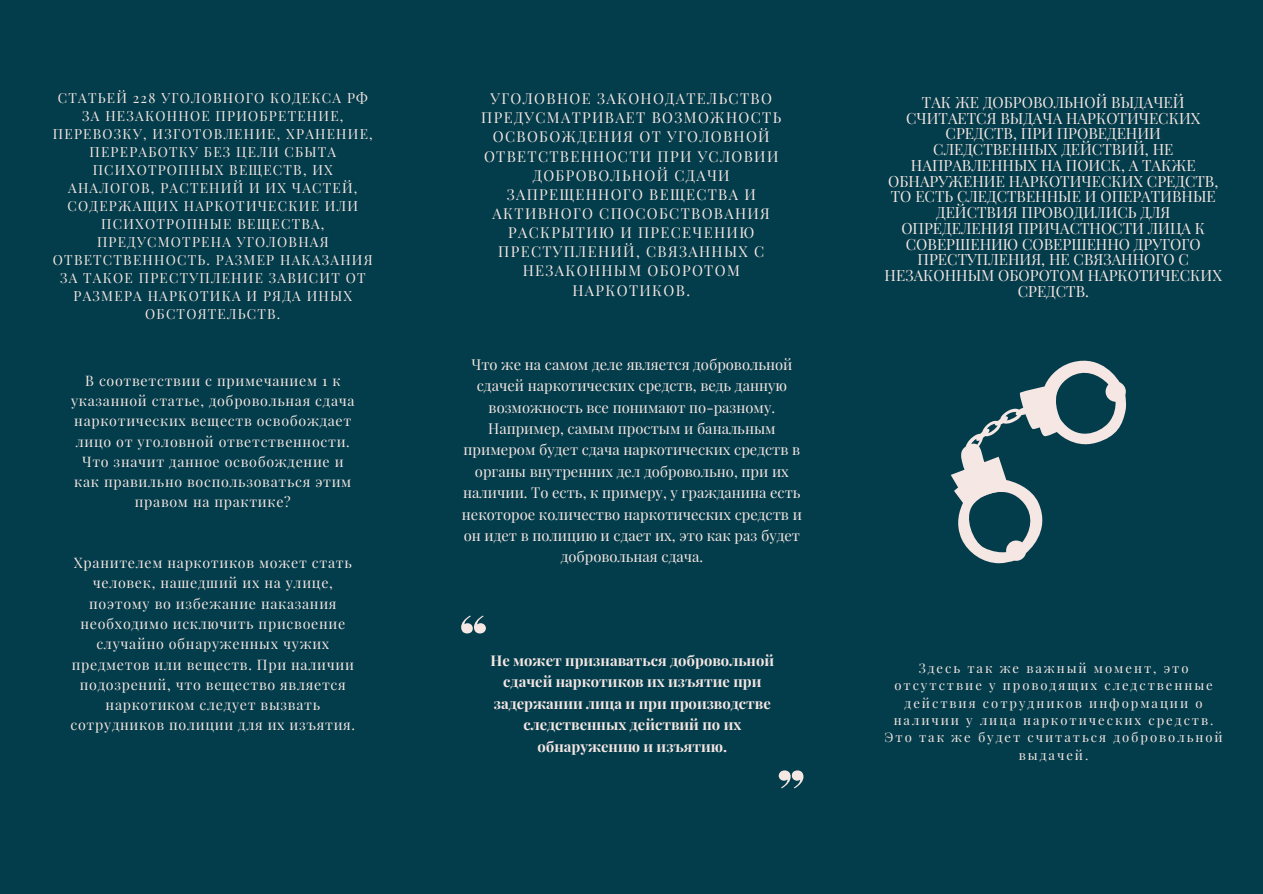
<style>
.page{position:relative;width:1263px;height:894px;background:#fff}
.page>*{position:absolute;margin:0;border:0;box-sizing:border-box;transform-origin:0 0}
.t1{font:15.15px/15.8px "Playfair Display";color:#f5e7e4;text-align:center}
.t2{font:700 14.85px/21.3px "Playfair Display";color:#f5e7e4;text-align:center}
.t3{font:14.7px/21.3px "Playfair Display";color:#f5e7e4;text-align:center}
.t4{font:14.7px/19px "Playfair Display";letter-spacing:.09em;color:#f5e7e4;text-align:center}
.t5{font:14.25px/20.2px "Playfair Display";letter-spacing:.05em;color:#f5e7e4;text-align:center}
.t6{font:13.65px/18px "Playfair Display";letter-spacing:.09em;color:#f5e7e4;text-align:center}
.t7{font:13.05px/17.4px "Playfair Display";letter-spacing:.15em;color:#f5e7e4;text-align:center}
</style>
<div class="page">
<div style="left:0;top:0;width:1263px;height:893px;background:#033c4a"></div>
<svg style="left:461px;top:615px;width:25px;height:18px"></svg>
<svg style="left:779px;top:770px;width:24px;height:18px"></svg>
<svg style="left:951px;top:360px;width:175px;height:203px"></svg>
<p class="t6" style="left:53px;top:88px;width:321px">СТАТЬЕЙ 228 УГОЛОВНОГО КОДЕКСА РФ<br>ЗА НЕЗАКОННОЕ ПРИОБРЕТЕНИЕ,<br>ПЕРЕВОЗКУ, ИЗГОТОВЛЕНИЕ, ХРАНЕНИЕ,<br>ПЕРЕРАБОТКУ БЕЗ ЦЕЛИ СБЫТА<br>ПСИХОТРОПНЫХ ВЕЩЕСТВ, ИХ<br>АНАЛОГОВ, РАСТЕНИЙ И ИХ ЧАСТЕЙ,<br>СОДЕРЖАЩИХ НАРКОТИЧЕСКИЕ ИЛИ<br>ПСИХОТРОПНЫЕ ВЕЩЕСТВА,<br>ПРЕДУСМОТРЕНА УГОЛОВНАЯ<br>ОТВЕТСТВЕННОСТЬ. РАЗМЕР НАКАЗАНИЯ<br>ЗА ТАКОЕ ПРЕСТУПЛЕНИЕ ЗАВИСИТ ОТ<br>РАЗМЕРА НАРКОТИКА И РЯДА ИНЫХ<br>ОБСТОЯТЕЛЬСТВ.</p>
<p class="t5" style="left:71px;top:369px;width:285px">В соответствии с примечанием 1 к указанной статье, добровольная сдача наркотических веществ освобождает лицо от уголовной ответственности.<br>Что значит данное освобождение и как правильно воспользоваться этим правом на практике?</p>
<p class="t5" style="left:71px;top:552px;width:286px">Хранителем наркотиков может стать человек, нашедший их на улице, поэтому во избежание наказания необходимо исключить присвоение случайно обнаруженных чужих предметов или веществ. При наличии подозрений, что вещество является наркотиком следует вызвать сотрудников полиции для их изъятия.</p>
<p class="t4" style="left:481px;top:88px;width:301px">УГОЛОВНОЕ ЗАКОНОДАТЕЛЬСТВО<br>ПРЕДУСМАТРИВАЕТ ВОЗМОЖНОСТЬ<br>ОСВОБОЖДЕНИЯ ОТ УГОЛОВНОЙ<br>ОТВЕТСТВЕННОСТИ ПРИ УСЛОВИИ<br>ДОБРОВОЛЬНОЙ СДАЧИ<br>ЗАПРЕЩЕННОГО ВЕЩЕСТВА И<br>АКТИВНОГО СПОСОБСТВОВАНИЯ<br>РАСКРЫТИЮ И ПРЕСЕЧЕНИЮ<br>ПРЕСТУПЛЕНИЙ, СВЯЗАННЫХ С<br>НЕЗАКОННЫМ ОБОРОТОМ<br>НАРКОТИКОВ.</p>
<p class="t3" style="left:462px;top:353px;width:341px">Что же на самом деле является добровольной сдачей наркотических средств, ведь данную возможность все понимают по-разному.<br>Например, самым простым и банальным примером будет сдача наркотических средств в органы внутренних дел добровольно, при их наличии. То есть, к примеру, у гражданина есть некоторое количество наркотических средств и он идет в полицию и сдает их, это как раз будет добровольная сдача.</p>
<p class="t2" style="left:490px;top:649px;width:285px">Не может признаваться добровольной сдачей наркотиков их изъятие при задержании лица и при производстве следственных действий по их обнаружению и изъятию.</p>
<p class="t1" style="left:885px;top:94px;width:339px">ТАК ЖЕ ДОБРОВОЛЬНОЙ ВЫДАЧЕЙ<br>СЧИТАЕТСЯ ВЫДАЧА НАРКОТИЧЕСКИХ<br>СРЕДСТВ, ПРИ ПРОВЕДЕНИИ<br>СЛЕДСТВЕННЫХ ДЕЙСТВИЙ, НЕ<br>НАПРАВЛЕННЫХ НА ПОИСК, А ТАКЖЕ<br>ОБНАРУЖЕНИЕ НАРКОТИЧЕСКИХ СРЕДСТВ,<br>ТО ЕСТЬ СЛЕДСТВЕННЫЕ И ОПЕРАТИВНЫЕ<br>ДЕЙСТВИЯ ПРОВОДИЛИСЬ ДЛЯ<br>ОПРЕДЕЛЕНИЯ ПРИЧАСТНОСТИ ЛИЦА К<br>СОВЕРШЕНИЮ СОВЕРШЕННО ДРУГОГО<br>ПРЕСТУПЛЕНИЯ, НЕ СВЯЗАННОГО С<br>НЕЗАКОННЫМ ОБОРОТОМ НАРКОТИЧЕСКИХ<br>СРЕДСТВ.</p>
<p class="t7" style="left:884px;top:658px;width:340px">Здесь так же важный момент, это отсутствие у проводящих следственные действия сотрудников информации о наличии у лица наркотических средств.<br>Это так же будет считаться добровольной выдачей.</p>
</div>
